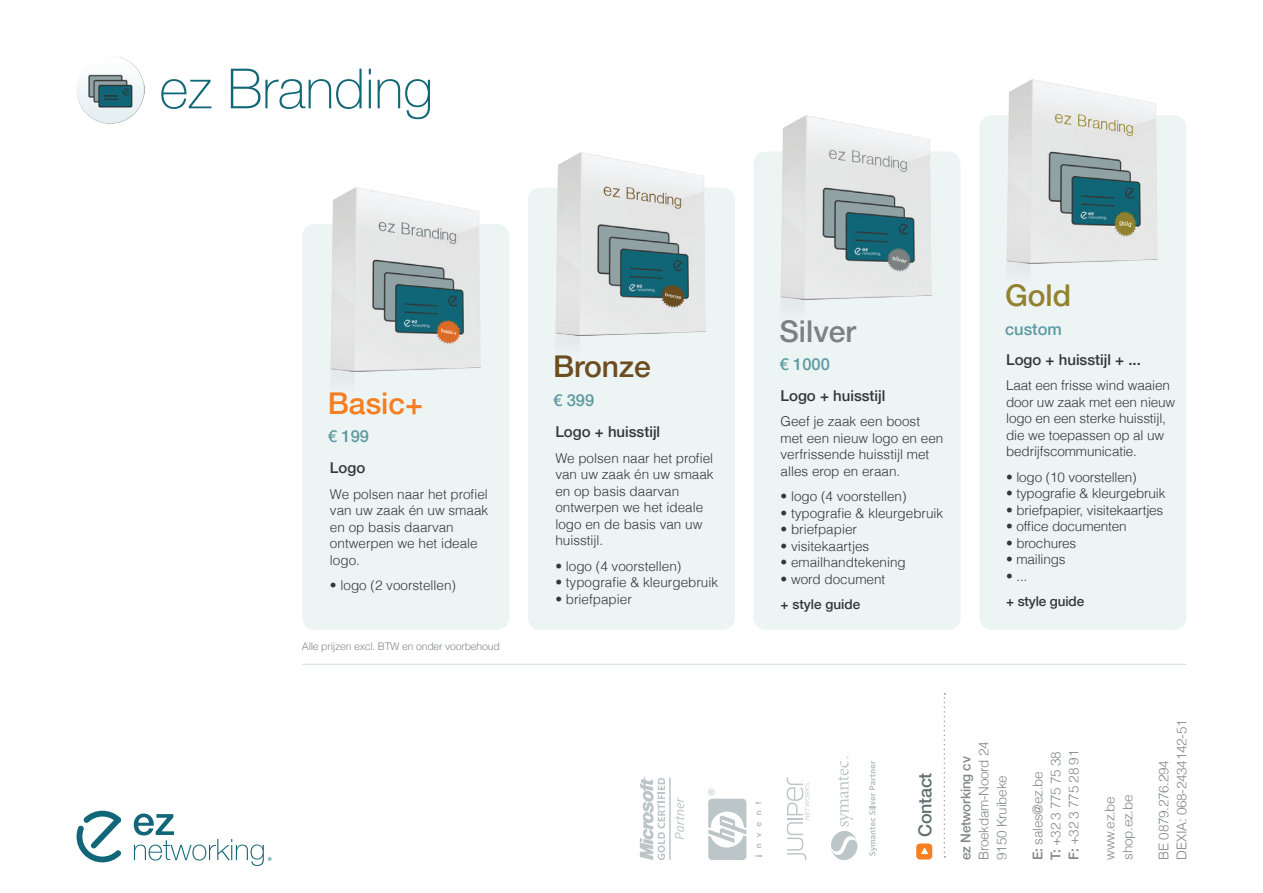
<style>
.page{position:relative;width:1263px;height:893px;background:#fff}
.page>*{position:absolute;margin:0;border:0;box-sizing:border-box;transform-origin:0 0}
.t1{font:100 55.5px "Helvetica Neue LT Std";color:#167}
.kolomtekst{font:500 30px "Helvetica Neue LT";color:#7c8181}
.kolomtekst-2{font:500 30px "Helvetica Neue LT";color:#6c4d20}
.kolomtekst-3{font:500 30px "Helvetica Neue LT";color:#f57e21}
.kolomtekst-4{font:500 30px "Helvetica Neue LT";color:#918130}
.text_next_to_icon{font:500 18px "Helvetica Neue LT";letter-spacing:-.02em;color:#637072}
.kolomtekst-5{font:500 16.5px "Helvetica Neue LT";color:#5e99a2}
.kolomtekst-6{font:500 15px "Helvetica Neue LT";color:#333737}
.text_next_to_icon-2{font:500 15px "Helvetica Neue LT";color:#333737}
.kolomtekst-7{font:300 13.5px/16.5px "Helvetica";color:#333737}
.text_next_to_icon-3{font:300 13.5px/18px "Helvetica";letter-spacing:-.02em;color:#81898b}
.kolomtekst-8{font:500 13.5px "Helvetica Neue LT";letter-spacing:-.005em;color:#333737}
.text_next_to_icon-4{font:500 13.5px "Helvetica Neue LT";letter-spacing:-.02em;color:#81898b}
.text_next_to_icon-5{font:300 10.5px "Helvetica";letter-spacing:-.02em;color:#81898b}
.s1{font-family:"Helvetica Neue LT";font-weight:500}
</style>
<div class="page">
<div style="left:302px;top:224px;width:207px;height:406px;background:#edf4f4;border-radius:13px"></div>
<div style="left:528px;top:188px;width:207px;height:442px;background:#edf4f4;border-radius:13px"></div>
<div style="left:753px;top:151px;width:207px;height:479px;background:#edf4f4;border-radius:13px"></div>
<div style="left:979px;top:115px;width:207px;height:515px;background:#edf4f4;border-radius:13px"></div>
<img style="left:77px;top:56px;width:67px;height:67px">
<svg style="left:77px;top:811px;width:44px;height:51px"></svg>
<svg style="left:134px;top:813px;width:137px;height:53px"></svg>
<img style="left:330px;top:187px;width:151px;height:192px">
<img style="left:555px;top:152px;width:151px;height:191px">
<img style="left:780px;top:115px;width:152px;height:192px">
<svg style="left:675px;top:797px;width:9px;height:42px"></svg>
<svg style="left:640px;top:775px;width:25px;height:85px"></svg>
<svg style="left:869px;top:761px;width:8px;height:95px"></svg>
<svg style="left:831px;top:756px;width:26px;height:104px"></svg>
<svg style="left:757px;top:832px;width:4px;height:5px"></svg>
<svg style="left:757px;top:844px;width:4px;height:4px"></svg>
<svg style="left:757px;top:811px;width:4px;height:4px"></svg>
<svg style="left:754px;top:855px;width:7px;height:2px"></svg>
<svg style="left:755px;top:801px;width:6px;height:3px"></svg>
<svg style="left:757px;top:822px;width:4px;height:4px"></svg>
<svg style="left:708px;top:789px;width:38px;height:71px"></svg>
<svg style="left:787px;top:777px;width:22px;height:83px"></svg>
<div style="left:916px;top:843px;width:16px;height:16px;background:#f57f21;border-radius:4px"></div>
<svg style="left:921px;top:848px;width:7px;height:6px"></svg>
<svg style="left:944px;top:693px;width:1px;height:165px"></svg>
<hr style="left:669px;top:777px;width:2px;height:83px;background:#bcc6c8">
<hr style="left:302px;top:664px;width:884px;height:1px;background:#d4dadb">
<img style="left:1006px;top:79px;width:152px;height:191px">
<p class="t1" style="left:159px;top:57px;width:275px">ez Branding</p>
<p class="kolomtekst-4" style="left:1005px;top:278px;width:68px">Gold</p>
<p class="kolomtekst" style="left:779px;top:313px;width:78px">Silver</p>
<p class="kolomtekst-5" style="left:1005px;top:319px;width:58px">custom</p>
<p class="kolomtekst-2" style="left:553px;top:349px;width:99px">Bronze</p>
<p class="kolomtekst-5" style="left:779px;top:355px;width:52px">€ 1000</p>
<p class="kolomtekst-3" style="left:328px;top:385px;width:97px">Basic+</p>
<p class="kolomtekst-5" style="left:553px;top:390px;width:43px">€ 399</p>
<p class="kolomtekst-5" style="left:328px;top:426px;width:43px">€ 199</p>
<p class="kolomtekst-6" style="left:555px;top:423px;width:106px">Logo + huisstijl</p>
<p class="kolomtekst-7" style="left:555px;top:449px;width:160px">We polsen naar het profiel van uw zaak én uw smaak en op basis daarvan ontwerpen we het ideale logo en de basis van uw huisstijl.</p>
<p class="kolomtekst-7" style="left:555px;top:557px;width:128px">• logo (4 voorstellen)</p>
<p class="kolomtekst-7" style="left:555px;top:574px;width:164px">• typografie &amp; kleurgebruik</p>
<p class="kolomtekst-7" style="left:555px;top:590px;width:78px">• briefpapier</p>
<p class="kolomtekst-6" style="left:330px;top:459px;width:37px">Logo</p>
<p class="kolomtekst-7" style="left:330px;top:486px;width:160px">We polsen naar het profiel van uw zaak én uw smaak en op basis daarvan ontwerpen we het ideale logo.</p>
<p class="kolomtekst-7" style="left:330px;top:577px;width:128px">• logo (2 voorstellen)</p>
<p class="text_next_to_icon-5" style="left:302px;top:639px;width:199px">Alle prijzen excl. BTW en onder voorbehoud</p>
<p class="kolomtekst-6" style="left:780px;top:386px;width:106px">Logo + huisstijl</p>
<p class="kolomtekst-7" style="left:780px;top:413px;width:164px">Geef je zaak een boost met een nieuw logo en een verfrissende huisstijl met alles erop en eraan.</p>
<p class="kolomtekst-7" style="left:780px;top:488px;width:128px">• logo (4 voorstellen)</p>
<p class="kolomtekst-7" style="left:780px;top:504px;width:164px">• typografie &amp; kleurgebruik</p>
<p class="kolomtekst-7" style="left:780px;top:521px;width:78px">• briefpapier</p>
<p class="kolomtekst-7" style="left:780px;top:537px;width:90px">• visitekaartjes</p>
<p class="kolomtekst-7" style="left:780px;top:554px;width:127px">• emailhandtekening</p>
<p class="kolomtekst-7" style="left:780px;top:570px;width:106px">• word document</p>
<p class="kolomtekst-8" style="left:780px;top:596px;width:81px">+ style guide</p>
<p class="text_next_to_icon-2" style="left:1006px;top:350px;width:136px">Logo + huisstijl + ...</p>
<p class="kolomtekst-7" style="left:1006px;top:377px;width:171px">Laat een frisse wind waaien door uw zaak met een nieuw logo en een sterke huisstijl, die we toepassen op al uw bedrijfscommunicatie.</p>
<p class="kolomtekst-7" style="left:1006px;top:468px;width:132px">• logo (10 voorstellen)</p>
<p class="kolomtekst-7" style="left:1006px;top:485px;width:161px">• typografie &amp; kleurgebruik</p>
<p class="kolomtekst-7" style="left:1006px;top:501px;width:159px">• briefpapier, visitekaartjes</p>
<p class="kolomtekst-7" style="left:1006px;top:518px;width:122px">• office documenten</p>
<p class="kolomtekst-7" style="left:1006px;top:534px;width:72px">• brochures</p>
<p class="kolomtekst-7" style="left:1006px;top:551px;width:61px">• mailings</p>
<p class="kolomtekst-7" style="left:1006px;top:567px;width:23px">• ...</p>
<p class="kolomtekst-8" style="left:1006px;top:593px;width:80px">+ style guide</p>
<p class="text_next_to_icon" style="left:914px;top:837px;width:65px;rotate:-90deg">Contact</p>
<p class="text_next_to_icon-3" style="left:974px;top:860px;width:120px;rotate:-90deg">Broekdam-Noord 24</p>
<p class="text_next_to_icon-4" style="left:957px;top:860px;width:105px;rotate:-90deg">ez Networking cv</p>
<p class="text_next_to_icon-3" style="left:992px;top:860px;width:86px;rotate:-90deg">9150 Kruibeke</p>
<p class="text_next_to_icon-3" style="left:1028px;top:860px;width:90px;rotate:-90deg"><span class="s1">E:</span> sales@ez.be</p>
<p class="text_next_to_icon-3" style="left:1046px;top:860px;width:110px;rotate:-90deg"><span class="s1">T:</span> +32 3 775 75 38</p>
<p class="text_next_to_icon-3" style="left:1064px;top:860px;width:111px;rotate:-90deg"><span class="s1">F:</span> +32 3 775 28 91</p>
<p class="text_next_to_icon-3" style="left:1100px;top:860px;width:67px;rotate:-90deg">www.ez.be shop.ez.be</p>
<p class="text_next_to_icon-3" style="left:1172px;top:860px;width:142px;rotate:-90deg">DEXIA: 068-2434142-51</p>
<p class="text_next_to_icon-3" style="left:1154px;top:860px;width:101px;rotate:-90deg">BE 0879.276.294</p>
</div>
